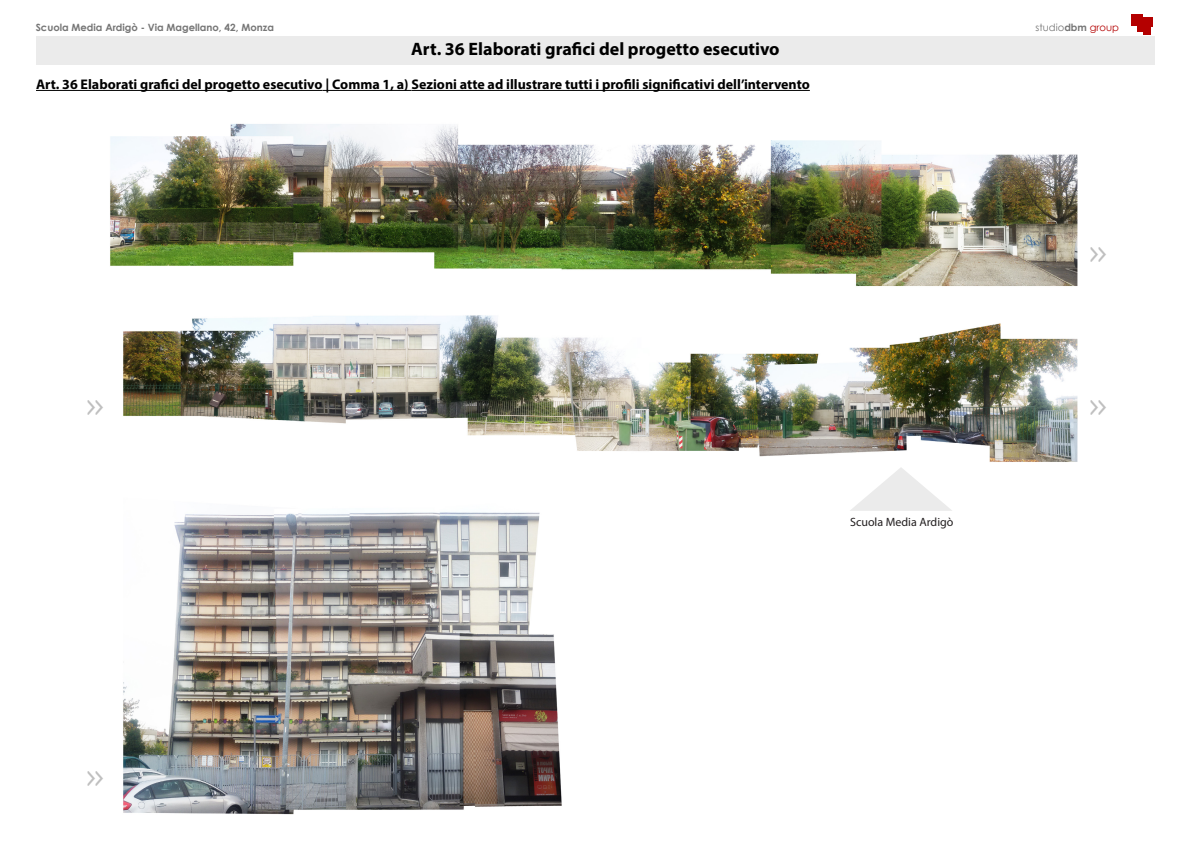
<style>
.page{position:relative;width:1191px;height:842px;background:#fff}
.page>*{position:absolute;margin:0;border:0;box-sizing:border-box;transform-origin:0 0}
.t1{font:700 26px "Courier New";color:#bfbfbf;scale:.5 1}
.t2{font:700 18px "Myriad Pro";color:#000}
.t3{font:700 14px "Myriad Pro";color:#000}
.t4{font:12px "Myriad Pro";color:#231f20}
.t5{font:700 10px "Century Gothic";color:#757575}
.t6{font:10px "Century Gothic";color:#757575}
.s1{font-weight:700}
.s2{color:#b40000}
</style>
<div class="page">
<div style="left:36px;top:36px;width:1119px;height:28px;background:#ebebeb"></div>
<div style="left:1131px;top:14px;width:11px;height:12px;background:#b40000"></div>
<div style="left:1143px;top:17px;width:9px;height:10px;background:#b40000"></div>
<svg style="left:1137px;top:26px;width:5px;height:6px"></svg>
<div style="left:1143px;top:27px;width:7px;height:8px;background:#b40000"></div>
<img style="left:110px;top:123px;width:968px;height:692px">
<hr style="left:36px;top:90px;width:286px;height:1px;background:#000">
<hr style="left:322px;top:90px;width:89px;height:1px;background:#000">
<hr style="left:411px;top:90px;width:399px;height:1px;background:#000">
<svg style="left:849px;top:467px;width:103px;height:44px"></svg>
<p class="t5" style="left:36px;top:20px;width:240px">Scuola Media Ardigò - Via Magellano, 42, Monza</p>
<p class="t6" style="left:1035px;top:21px;width:85px">studio<span class="s1">dbm</span> <span class="s2">group</span></p>
<p class="t2" style="left:411px;top:37px;width:370px">Art. 36 Elaborati grafici del progetto esecutivo</p>
<p class="t3" style="left:36px;top:75px;width:775px">Art. 36 Elaborati grafici del progetto esecutivo | Comma 1, a) Sezioni atte ad illustrare tutti i profili significativi dell’intervento</p>
<p class="t1" style="left:1090px;top:238px;width:33px">&gt;&gt;</p>
<p class="t1" style="left:87px;top:391px;width:33px">&gt;&gt;</p>
<p class="t1" style="left:1090px;top:391px;width:33px">&gt;&gt;</p>
<p class="t1" style="left:87px;top:762px;width:33px">&gt;&gt;</p>
<p class="t4" style="left:850px;top:514px;width:105px">Scuola Media Ardigò</p>
</div>
